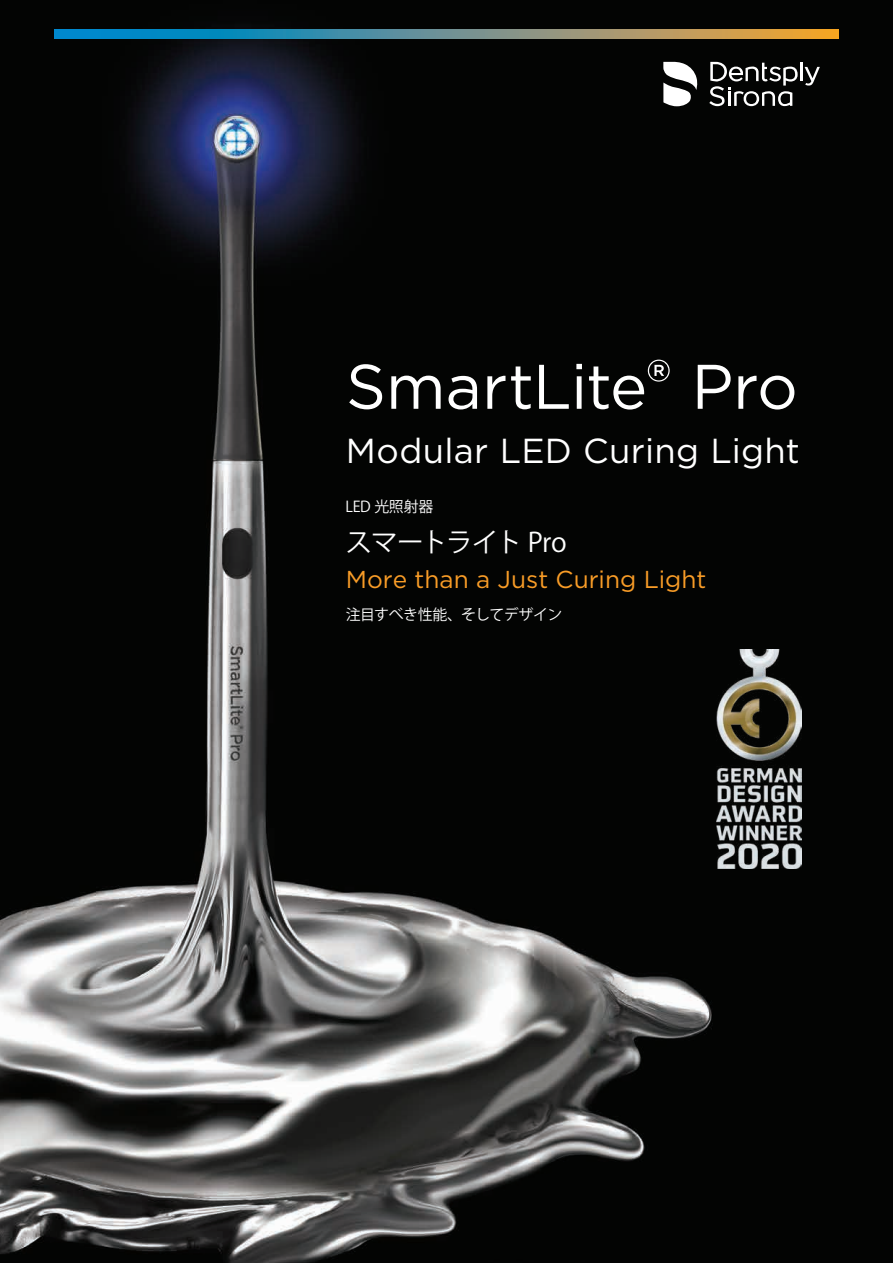
<style>
.page{position:relative;width:893px;height:1263px;background:#fff}
.page>*{position:absolute;margin:0;border:0;box-sizing:border-box;transform-origin:0 0}
.t1{font:62.85px "Gotham";letter-spacing:-.01em;color:#fff}
.t2{font:34.65px "Gotham";letter-spacing:.005em;color:#fff}
.t3{font:26.55px "Koz Go Pro";letter-spacing:-.035em;color:#fff}
.t4{font:24.45px "Gotham";color:#f89c27}
.t5{font:14.85px "Koz Go Pro";letter-spacing:-.025em;color:#fff}
</style>
<div class="page">
<img style="left:0;top:0;width:893px;height:1263px">
<svg style="left:663px;top:62px;width:35px;height:44px"></svg>
<svg style="left:709px;top:62px;width:111px;height:44px"></svg>
<svg style="left:55px;top:30px;width:783px;height:8px;background:#6a928d"></svg>
<img style="left:716px;top:649px;width:85px;height:219px">
<p class="t1" style="left:346px;top:346px;width:453px">SmartLite® Pro</p>
<p class="t2" style="left:346px;top:428px;width:455px">Modular LED Curing Light</p>
<p class="t5" style="left:346px;top:497px;width:89px">LED 光照射器</p>
<p class="t3" style="left:345px;top:525px;width:223px">スマートライト Pro</p>
<p class="t4" style="left:346px;top:564px;width:362px">More than a Just Curing Light</p>
<p class="t5" style="left:346px;top:604px;width:218px">注目すべき性能、そしてデザイン</p>
</div>
